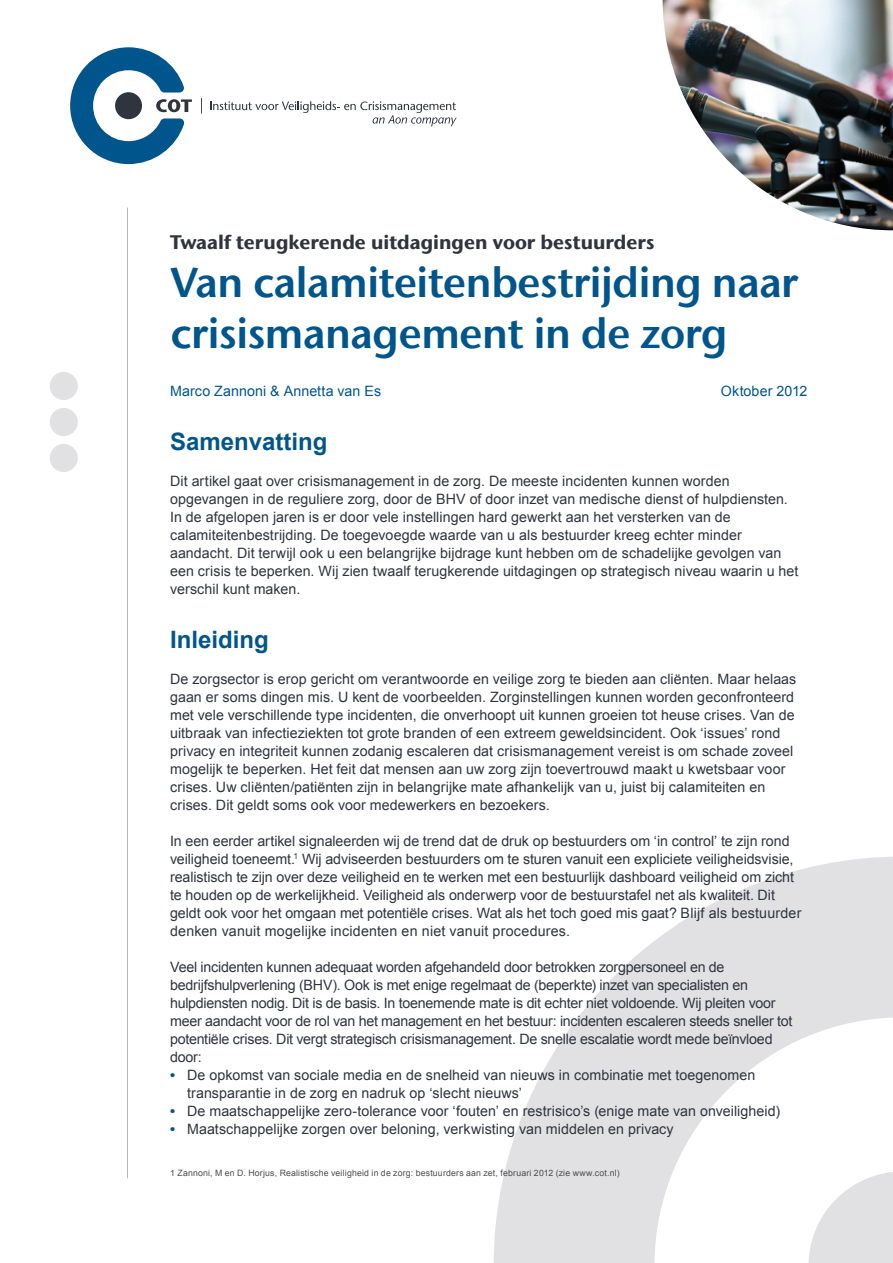
<style>
.page{position:relative;width:893px;height:1263px;background:#fff}
.page>*{position:absolute;margin:0;border:0;box-sizing:border-box;transform-origin:0 0}
.t1{font:600 42px/51px "Stone Sans IIITC Com";letter-spacing:-.01em;color:#00558c}
.t2{font:700 24px "Arial";color:#00558c}
.t3{font:700 19.5px "Stone Sans IIITC Com";color:#30343e}
.t4{font:14.25px/18px "Arial";color:#30343e}
.t5{font:14.25px "Arial";letter-spacing:.005em;color:#00558c}
.t6{font:8.7px "Arial";letter-spacing:.02em;color:#4b4c4d}
.s1{font-weight:700;color:#00558c}
</style>
<div class="page">
<svg style="left:494px;top:856px;width:399px;height:407px;fill:#e1e1e3"></svg>
<hr style="left:127px;top:207px;width:1px;height:971px;background:#aeb0b6">
<div style="left:50px;top:372px;width:28px;height:28px;background:#e1e1e3;border-radius:50%"></div>
<div style="left:50px;top:408px;width:28px;height:28px;background:#e1e1e3;border-radius:50%"></div>
<div style="left:50px;top:444px;width:28px;height:28px;background:#e1e1e3;border-radius:50%"></div>
<svg style="left:70px;top:47px;width:122px;height:117px"></svg>
<svg style="left:201px;top:98px;width:1px;height:16px"></svg>
<svg style="left:210px;top:101px;width:247px;height:25px"></svg>
<img style="left:663px;top:0;width:230px;height:230px">
<h3 class="t3" style="left:170px;top:229px;width:486px">Twaalf terugkerende uitdagingen voor bestuurders</h3>
<h1 class="t1" style="left:171px;top:256px;width:629px">Van calamiteitenbestrijding naar crisismanagement in de zorg</h1>
<p class="t5" style="left:170px;top:382px;width:213px">Marco Zannoni &amp; Annetta van Es</p>
<p class="t5" style="left:721px;top:382px;width:88px">Oktober 2012</p>
<h2 class="t2" style="left:170px;top:426px;width:159px">Samenvatting</h2>
<p class="t4" style="left:170px;top:472px;width:630px">Dit artikel gaat over crisismanagement in de zorg. De meeste incidenten kunnen worden opgevangen in de reguliere zorg, door de BHV of door inzet van medische dienst of hulpdiensten.<br>In de afgelopen jaren is er door vele instellingen hard gewerkt aan het versterken van de calamiteitenbestrijding. De toegevoegde waarde van u als bestuurder kreeg echter minder aandacht. Dit terwijl ook u een belangrijke bijdrage kunt hebben om de schadelijke gevolgen van een crisis te beperken. Wij zien twaalf terugkerende uitdagingen op strategisch niveau waarin u het verschil kunt maken.</p>
<h2 class="t2" style="left:170px;top:624px;width:100px">Inleiding</h2>
<p class="t4" style="left:170px;top:670px;width:628px">De zorgsector is erop gericht om verantwoorde en veilige zorg te bieden aan cliënten. Maar helaas gaan er soms dingen mis. U kent de voorbeelden. Zorginstellingen kunnen worden geconfronteerd met vele verschillende type incidenten, die onverhoopt uit kunnen groeien tot heuse crises. Van de uitbraak van infectieziekten tot grote branden of een extreem geweldsincident. Ook ‘issues’ rond privacy en integriteit kunnen zodanig escaleren dat crisismanagement vereist is om schade zoveel mogelijk te beperken. Het feit dat mensen aan uw zorg zijn toevertrouwd maakt u kwetsbaar voor crises. Uw cliënten/patiënten zijn in belangrijke mate afhankelijk van u, juist bij calamiteiten en crises. Dit geldt soms ook voor medewerkers en bezoekers.</p>
<p class="t4" style="left:170px;top:832px;width:633px">In een eerder artikel signaleerden wij de trend dat de druk op bestuurders om ‘in control’ te zijn rond veiligheid toeneemt.<sup>1</sup> Wij adviseerden bestuurders om te sturen vanuit een expliciete veiligheidsvisie, realistisch te zijn over deze veiligheid en te werken met een bestuurlijk dashboard veiligheid om zicht te houden op de werkelijkheid. Veiligheid als onderwerp voor de bestuurstafel net als kwaliteit. Dit geldt ook voor het omgaan met potentiële crises. Wat als het toch goed mis gaat? Blijf als bestuurder denken vanuit mogelijke incidenten en niet vanuit procedures.</p>
<p class="t4" style="left:170px;top:958px;width:624px">Veel incidenten kunnen adequaat worden afgehandeld door betrokken zorgpersoneel en de bedrijfshulpverlening (BHV). Ook is met enige regelmaat de (beperkte) inzet van specialisten en hulpdiensten nodig. Dit is de basis. In toenemende mate is dit echter niet voldoende. Wij pleiten voor meer aandacht voor de rol van het management en het bestuur: incidenten escaleren steeds sneller tot potentiële crises. Dit vergt strategisch crisismanagement. De snelle escalatie wordt mede beïnvloed door:</p>
<p class="t4" style="left:187px;top:1066px;width:570px;text-indent:-17px"><span class="s1">•</span> De opkomst van sociale media en de snelheid van nieuws in combinatie met toegenomen transparantie in de zorg en nadruk op ‘slecht nieuws’</p>
<p class="t4" style="left:170px;top:1102px;width:612px"><span class="s1">•</span> De maatschappelijke zero-tolerance voor ‘fouten’ en restrisico’s (enige mate van onveiligheid)</p>
<p class="t4" style="left:170px;top:1120px;width:505px"><span class="s1">•</span> Maatschappelijke zorgen over beloning, verkwisting van middelen en privacy</p>
<p class="t6" style="left:170px;top:1167px;width:451px">1 Zannoni, M en D. Horjus, Realistische veiligheid in de zorg: bestuurders aan zet, februari 2012 (zie www.cot.nl)</p>
</div>
